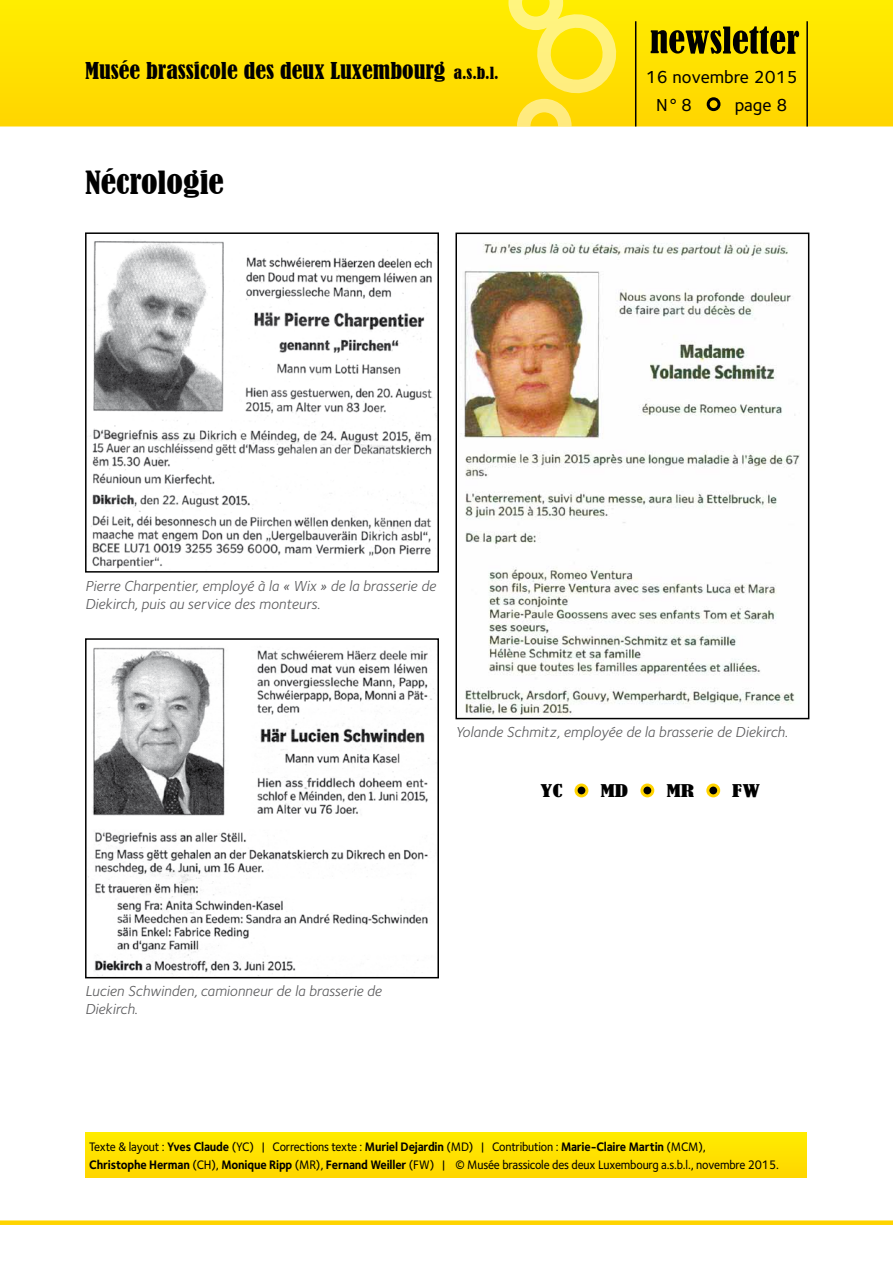
<style>
.page{position:relative;width:893px;height:1263px;background:#fff}
.page>*{position:absolute;margin:0;border:0;box-sizing:border-box;transform-origin:0 0}
.t1{font:condensed 30px "Bernard";color:#000;scale:1.15 1}
.t2{font:condensed 21.75px "Bernard";color:#000;scale:1.1 1}
.t3{font:18px/28.5px "Foundry Sterling Medium CE";color:#000}
.t4{font:condensed 16.5px "Bernard";color:#000;scale:1.5 1}
.t5{font:15px/18px "Foundry Sterling Book Italic CE";color:#58585a}
.t6{font:12.75px/18px "Foundry Sterling Medium CE";letter-spacing:-.015em;color:#000;scale:.93 1}
.s1{font-size:15.75px}
.s2{font-family:"Foundry Sterling Bold CE"}
</style>
<div class="page">
<svg style="left:0;top:0;width:893px;height:126px;background:#fee000"></svg>
<svg style="left:508px;top:0;width:129px;height:126px;background:#fbe223"></svg>
<svg style="left:651px;top:26px;width:148px;height:28px;background:#7d7000"></svg>
<div style="left:708px;top:99px;width:11px;height:11px;background:#ffd400;border-radius:50%"></div>
<div style="left:707px;top:97px;width:13px;height:14px;border:3px solid #000;border-radius:50%"></div>
<div style="left:0;top:1220px;width:893px;height:5px;background:#ffd400"></div>
<hr style="left:635px;top:21px;width:1px;height:105px;background:#000">
<hr style="left:806px;top:21px;width:2px;height:105px;background:#000">
<svg style="left:453px;top:66px;width:46px;height:14px"></svg>
<img style="left:90px;top:241px;width:345px;height:328px">
<div style="left:85px;top:232px;width:354px;height:341px;border:2px solid #000"></div>
<img style="left:88px;top:647px;width:346px;height:327px">
<div style="left:85px;top:638px;width:354px;height:340px;border:2px solid #000"></div>
<img style="left:464px;top:238px;width:336px;height:478px">
<div style="left:455px;top:233px;width:354px;height:486px;border:2px solid #000"></div>
<div style="left:576px;top:785px;width:11px;height:11px;background:#000;border-radius:50%"></div>
<div style="left:575px;top:783px;width:13px;height:14px;border:3px solid #ffd400;border-radius:50%"></div>
<div style="left:642px;top:785px;width:11px;height:11px;background:#000;border-radius:50%"></div>
<div style="left:640px;top:783px;width:14px;height:14px;border:3px solid #ffd400;border-radius:50%"></div>
<div style="left:708px;top:785px;width:11px;height:11px;background:#000;border-radius:50%"></div>
<div style="left:706px;top:783px;width:14px;height:14px;border:3px solid #ffd400;border-radius:50%"></div>
<div style="left:85px;top:1132px;width:721px;height:46px;background:#ffe100"></div>
<h2 class="t2" style="left:85px;top:58px;width:378px">Musée brassicole des deux Luxembourg <span class="s1">a.s.b.l.</span></h2>
<h1 class="t1" style="left:85px;top:165px;width:122px">Nécrologie</h1>
<h3 class="t3" style="left:656px;top:63px;width:143px;text-indent:-10px">16 novembre 2015<br>N°8</h3>
<h3 class="t3" style="left:735px;top:91px;width:54px">page 8</h3>
<p class="t5" style="left:85px;top:577px;width:352px">Pierre Charpentier, employé à la « Wix » de la brasserie de<br>Diekirch, puis au service des monteurs.</p>
<p class="t5" style="left:455px;top:723px;width:334px">Yolande Schmitz, employée de la brasserie de Diekirch.</p>
<p class="t5" style="left:85px;top:982px;width:298px">Lucien Schwinden, camionneur de la brasserie de<br>Diekirch.</p>
<p class="t4" style="left:540px;top:781px;width:16px">YC</p>
<p class="t4" style="left:600px;top:781px;width:20px">MD</p>
<p class="t4" style="left:666px;top:781px;width:20px">MR</p>
<p class="t4" style="left:732px;top:781px;width:20px">FW</p>
<p class="t6" style="left:89px;top:1138px;width:743px">Texte &amp; layout : <span class="s2">Yves Claude</span> (YC) | Corrections texte : <span class="s2">Muriel Dejardin</span> (MD) | Contribution : <span class="s2">Marie-Claire Martin</span> (MCM),<br><span class="s2">Christophe Herman</span> (CH), <span class="s2">Monique Ripp</span> (MR), <span class="s2">Fernand Weiller</span> (FW) | © Musée brassicole des deux Luxembourg a.s.b.l., novembre 2015.</p>
</div>
